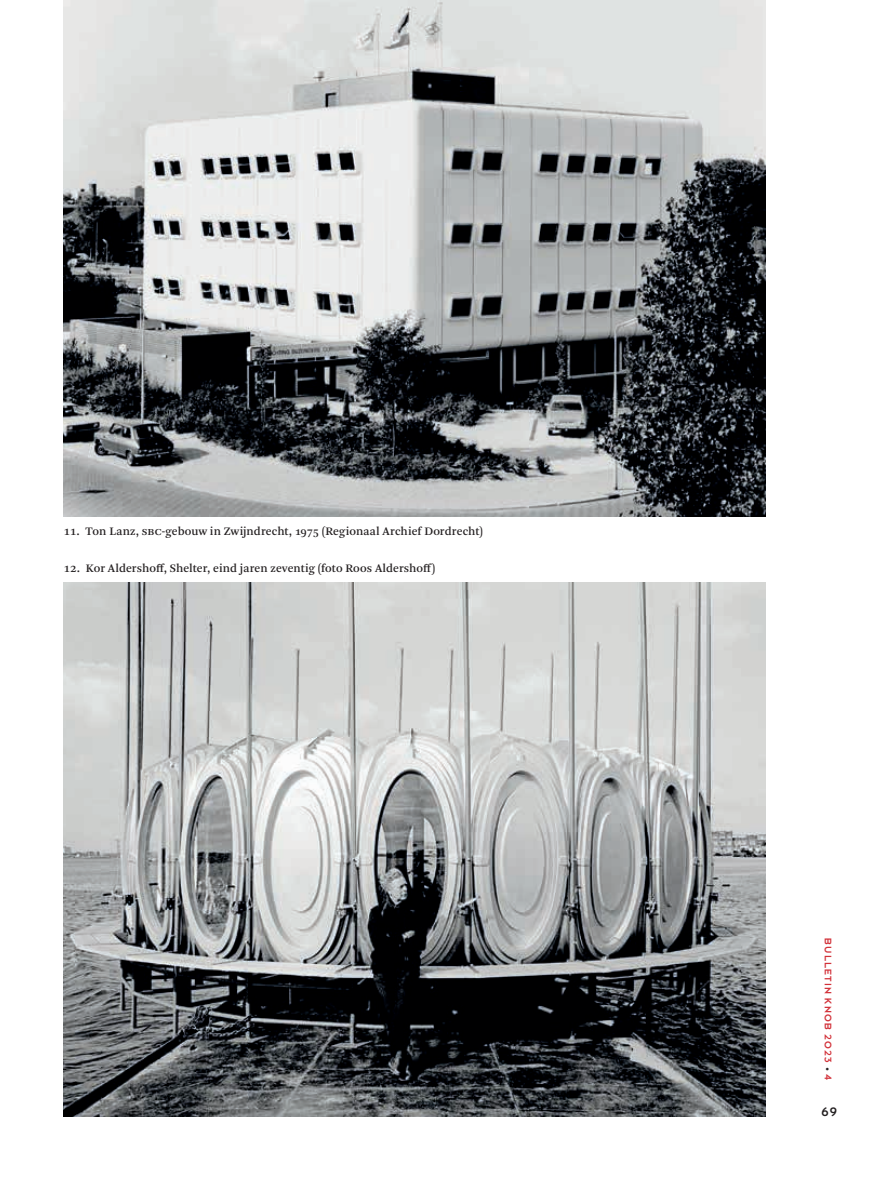
<style>
.page{position:relative;width:893px;height:1191px;background:#fff}
.page>*{position:absolute;margin:0;border:0;box-sizing:border-box;transform-origin:0 0}
.t1{font:13.5px "Dessau Pro";color:#231f20}
.t2{font:12px "Arnhem Pro";color:#231f20}
.t3{font:10.5px "Dessau Pro";letter-spacing:.11em;color:#d23139}
.s1{font-size:12.3px}
.s2{font-size:8.25px;color:#231f20}
</style>
<div class="page">
<img style="left:64px;top:0;width:701px;height:516px">
<img style="left:64px;top:583px;width:701px;height:533px">
<p class="t2" style="left:64px;top:523px;width:421px"><span class="s1">11.</span> Ton Lanz, SBC-gebouw in Zwijndrecht, 1975 (Regionaal Archief Dordrecht)</p>
<p class="t2" style="left:64px;top:561px;width:373px"><span class="s1">12.</span> Kor Aldershoff, Shelter, eind jaren zeventig (foto Roos Aldershoff)</p>
<p class="t3" style="left:833px;top:938px;width:143px;rotate:90deg">BULLETIN KNOB 2023 <span class="s2">•</span> 4</p>
<p class="t1" style="left:821px;top:1105px;width:17px">69</p>
</div>
